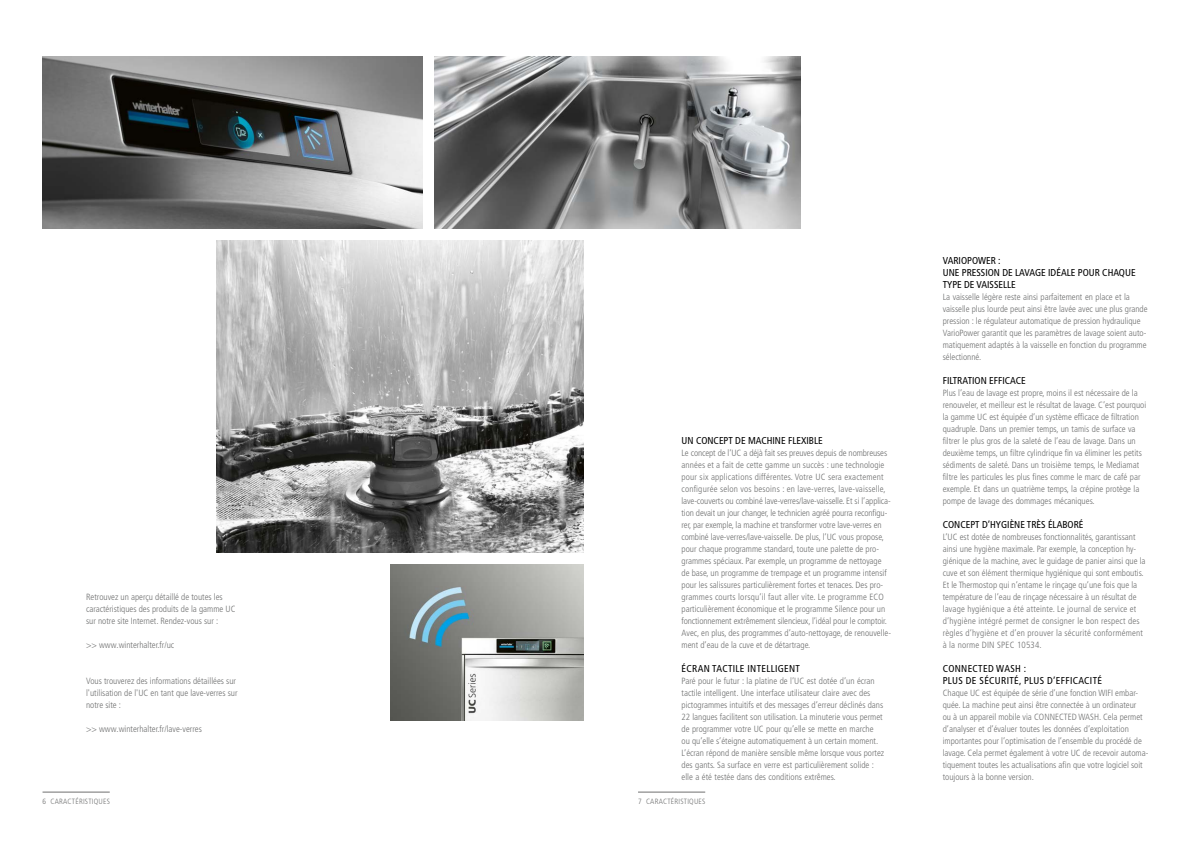
<style>
.page{position:relative;width:1191px;height:842px;background:#fff}
.page>*{position:absolute;margin:0;border:0;box-sizing:border-box;transform-origin:0 0}
.t1{font:condensed 10px/12px "Frutiger LT Pro";color:#000}
.t2{font:condensed 10px/12px "Frutiger LT Pro";letter-spacing:.03em;color:#000}
.t3{font:300 condensed 9px/12px "Frutiger LT Pro";color:#6f7070}
.t4{font:300 condensed 7.6px "Frutiger LT Pro";letter-spacing:.03em;color:#6f7070}
</style>
<div class="page">
<img style="left:434px;top:57px;width:366px;height:171px">
<img style="left:217px;top:240px;width:366px;height:312px">
<img style="left:43px;top:57px;width:379px;height:171px">
<img style="left:391px;top:564px;width:192px;height:156px">
<hr style="left:43px;top:792px;width:67px;height:1px;background:#6f7070">
<hr style="left:638px;top:792px;width:67px;height:1px;background:#6f7070">
<p class="t3" style="left:86px;top:591px;width:151px">Retrouvez un aperçu détaillé de toutes les caractéristiques des produits de la gamme UC sur notre site Internet. Rendez-vous sur :</p>
<p class="t3" style="left:86px;top:639px;width:90px">&gt;&gt; www.winterhalter.fr/uc</p>
<p class="t3" style="left:86px;top:675px;width:153px">Vous trouverez des informations détaillées sur l'utilisation de l'UC en tant que lave-verres sur notre site :</p>
<p class="t3" style="left:86px;top:723px;width:117px">&gt;&gt; www.winterhalter.fr/lave-verres</p>
<p class="t1" style="left:681px;top:435px;width:143px">UN CONCEPT DE MACHINE FLEXIBLE</p>
<p class="t3" style="left:681px;top:447px;width:211px">Le concept de l’UC a déjà fait ses preuves depuis de nombreuses années et a fait de cette gamme un succès : une technologie pour six applications différentes. Votre UC sera exactement configurée selon vos besoins : en lave-verres, lave-vaisselle, lave-couverts ou combiné lave-verres/lave-vaisselle. Et si l’applica&shy;tion devait un jour changer, le technicien agréé pourra reconfigu&shy;rer, par exemple, la machine et transformer votre lave-verres en combiné lave-verres/lave-vaisselle. De plus, l’UC vous propose, pour chaque programme standard, toute une palette de pro&shy;grammes spéciaux. Par exemple, un programme de nettoyage de base, un programme de trempage et un programme intensif pour les salissures particulièrement fortes et tenaces. Des pro&shy;grammes courts lorsqu’il faut aller vite. Le programme ECO particulièrement économique et le programme Silence pour un fonctionnement extrêmement silencieux, l’idéal pour le comptoir.<br>Avec, en plus, des programmes d’auto-nettoyage, de renouvelle&shy;ment d’eau de la cuve et de détartrage.</p>
<p class="t2" style="left:681px;top:663px;width:120px">ÉCRAN TACTILE INTELLIGENT</p>
<p class="t3" style="left:681px;top:675px;width:204px">Paré pour le futur : la platine de l’UC est dotée d’un écran tactile intelligent. Une interface utilisateur claire avec des pictogrammes intuitifs et des messages d’erreur déclinés dans 22 langues facilitent son utilisation. La minuterie vous permet de programmer votre UC pour qu’elle se mette en marche<br>ou qu’elle s’éteigne automatiquement à un certain moment.<br>L’écran répond de manière sensible même lorsque vous portez des gants. Sa surface en verre est particulièrement solide : elle a été testée dans des conditions extrêmes.</p>
<p class="t4" style="left:43px;top:797px;width:69px">6 CARACTÉRISTIQUES</p>
<p class="t4" style="left:638px;top:797px;width:69px">7 CARACTÉRISTIQUES</p>
<p class="t1" style="left:942px;top:255px;width:194px">VARIOPOWER :<br>UNE PRESSION DE LAVAGE IDÉALE POUR CHAQUE<br>TYPE DE VAISSELLE</p>
<p class="t3" style="left:942px;top:291px;width:206px">La vaisselle légère reste ainsi parfaitement en place et la vaisselle plus lourde peut ainsi être lavée avec une plus grande pression : le régulateur automatique de pression hydraulique VarioPower garantit que les paramètres de lavage soient auto&shy;matiquement adaptés à la vaisselle en fonction du programme sélectionné.</p>
<p class="t1" style="left:942px;top:375px;width:84px">FILTRATION EFFICACE</p>
<p class="t3" style="left:942px;top:387px;width:205px">Plus l’eau de lavage est propre, moins il est nécessaire de la renouveler, et meilleur est le résultat de lavage. C’est pourquoi la gamme UC est équipée d’un système efficace de filtration quadruple. Dans un premier temps, un tamis de surface va filtrer le plus gros de la saleté de l’eau de lavage. Dans un deuxième temps, un filtre cylindrique fin va éliminer les petits sédiments de saleté. Dans un troisième temps, le Mediamat filtre les particules les plus fines comme le marc de café par exemple. Et dans un quatrième temps, la crépine protège la pompe de lavage des dommages mécaniques.</p>
<p class="t1" style="left:942px;top:519px;width:142px">CONCEPT D’HYGIÈNE TRÈS ÉLABORÉ</p>
<p class="t3" style="left:942px;top:531px;width:204px">L’UC est dotée de nombreuses fonctionnalités, garantissant ainsi une hygiène maximale. Par exemple, la conception hy&shy;giénique de la machine, avec le guidage de panier ainsi que la cuve et son élément thermique hygiénique qui sont emboutis.<br>Et le Thermostop qui n’entame le rinçage qu’une fois que la température de l’eau de rinçage nécessaire à un résultat de lavage hygiénique a été atteinte. Le journal de service et d’hygiène intégré permet de consigner le bon respect des règles d’hygiène et d’en prouver la sécurité conformément à la norme DIN SPEC 10534.</p>
<p class="t2" style="left:942px;top:663px;width:161px">CONNECTED WASH :<br>PLUS DE SÉCURITÉ, PLUS D’EFFICACITÉ</p>
<p class="t3" style="left:942px;top:687px;width:207px">Chaque UC est équipée de série d’une fonction WIFI embar&shy;quée. La machine peut ainsi être connectée à un ordinateur<br>ou à un appareil mobile via CONNECTED WASH. Cela permet d’analyser et d’évaluer toutes les données d’exploitation importantes pour l’optimisation de l’ensemble du procédé de lavage. Cela permet également à votre UC de recevoir automa&shy;tiquement toutes les actualisations afin que votre logiciel soit toujours à la bonne version.</p>
</div>
